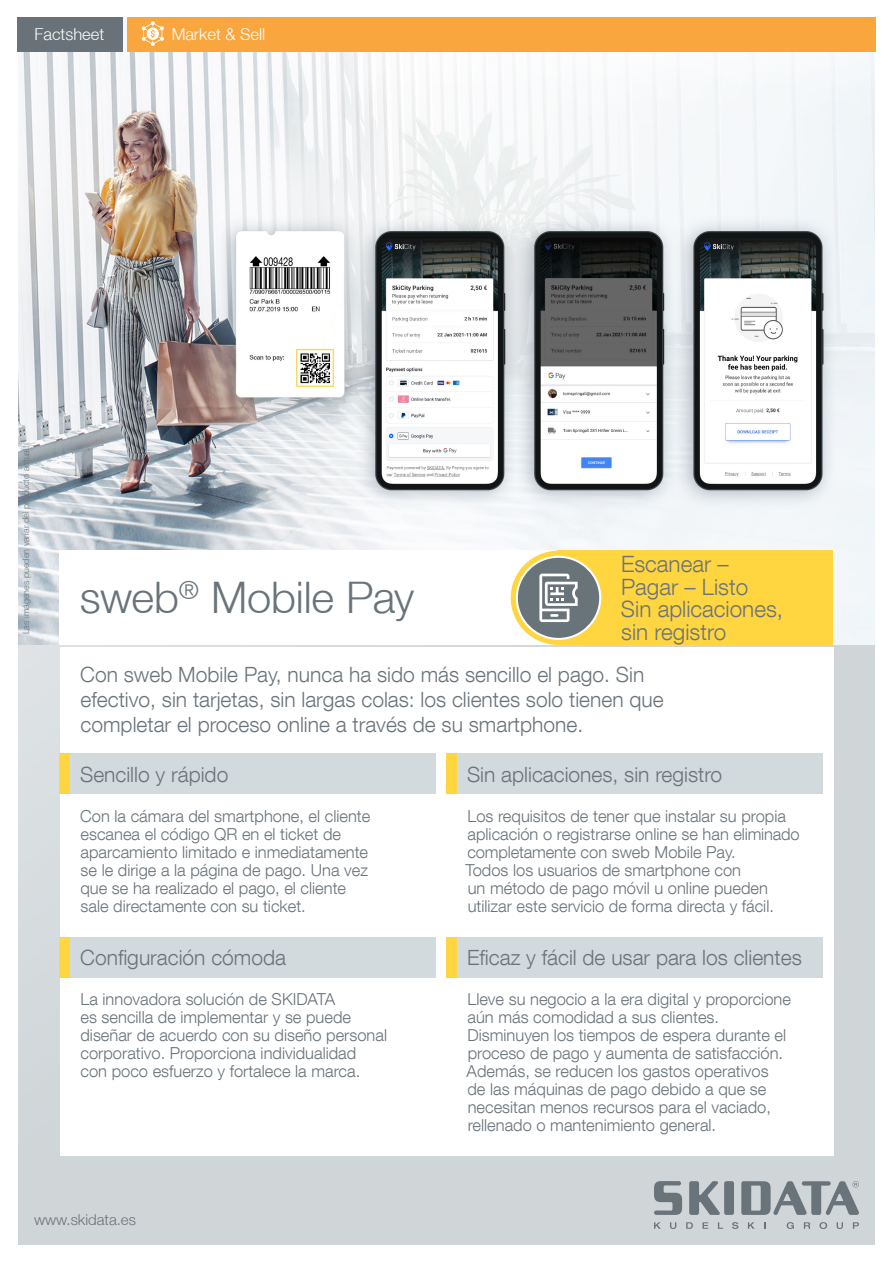
<style>
.page{position:relative;width:893px;height:1263px;background:#d0d5d8}
.page>*{position:absolute;margin:0;border:0;box-sizing:border-box;transform-origin:0 0}
.t1{font:300 43.5px "Helvetica Neue LT";letter-spacing:-.005em;color:#69737a}
.t2{font:300 22.5px/22.5px "Helvetica Neue LT Com";color:#69737a}
.t3{font:300 21px/25.2px "Helvetica Neue LT Com";color:#69737a}
.t4{font:300 16.5px/18px "Helvetica Neue LT Com";color:#69737a}
.t5{font:300 16.5px "Helvetica Neue LT";color:#fff}
.t6{font:300 15px "Helvetica Neue LT";color:#69737a}
.t7{font:300 9px "Helvetica Neue LT";color:#69737a}
</style>
<div class="page">
<img style="left:19px;top:18px;width:857px;height:627px">
<div style="left:0;top:0;width:19px;height:1263px;background:#fff"></div>
<div style="left:0;top:0;width:893px;height:17px;background:#fff"></div>
<div style="left:0;top:1246px;width:893px;height:17px;background:#fff"></div>
<div style="left:876px;top:0;width:17px;height:1263px;background:#fff"></div>
<svg style="left:654px;top:1222px;width:7px;height:7px"></svg>
<svg style="left:670px;top:1222px;width:6px;height:7px"></svg>
<svg style="left:686px;top:1222px;width:7px;height:7px"></svg>
<svg style="left:702px;top:1222px;width:6px;height:7px"></svg>
<svg style="left:718px;top:1222px;width:5px;height:7px"></svg>
<svg style="left:732px;top:1222px;width:6px;height:7px"></svg>
<svg style="left:748px;top:1222px;width:7px;height:7px"></svg>
<svg style="left:787px;top:1222px;width:7px;height:7px"></svg>
<svg style="left:804px;top:1222px;width:6px;height:7px"></svg>
<svg style="left:819px;top:1222px;width:8px;height:7px"></svg>
<svg style="left:837px;top:1222px;width:6px;height:7px"></svg>
<svg style="left:853px;top:1222px;width:6px;height:7px"></svg>
<svg style="left:654px;top:1181px;width:28px;height:34px"></svg>
<div style="left:724px;top:1181px;width:10px;height:34px;background:#69737a;border-radius:2px"></div>
<svg style="left:741px;top:1181px;width:118px;height:34px"></svg>
<svg style="left:689px;top:1181px;width:31px;height:34px"></svg>
<div style="left:60px;top:647px;width:773px;height:508px;background:#fff"></div>
<div style="left:60px;top:551px;width:537px;height:94px;background:#fff"></div>
<div style="left:557px;top:551px;width:276px;height:94px;background:#ffd540"></div>
<div style="left:60px;top:754px;width:376px;height:40px;background:#d3dade"></div>
<div style="left:446px;top:754px;width:377px;height:40px;background:#d3dade"></div>
<div style="left:446px;top:754px;width:11px;height:40px;background:#ffd540"></div>
<div style="left:60px;top:754px;width:10px;height:40px;background:#ffd540"></div>
<div style="left:60px;top:937px;width:376px;height:40px;background:#d3dade"></div>
<div style="left:446px;top:937px;width:377px;height:40px;background:#d3dade"></div>
<div style="left:446px;top:937px;width:11px;height:40px;background:#ffd540"></div>
<div style="left:60px;top:937px;width:10px;height:40px;background:#ffd540"></div>
<div style="left:127px;top:17px;width:749px;height:34px;background:#faa63f"></div>
<svg style="left:142px;top:21px;width:22px;height:25px"></svg>
<div style="left:17px;top:17px;width:106px;height:34px;background:#687278"></div>
<div style="left:511px;top:551px;width:95px;height:94px;background:#ffd540;border-radius:50%"></div>
<svg style="left:516px;top:556px;width:85px;height:84px"></svg>
<p class="t5" style="left:35px;top:28px;width:71px">Factsheet</p>
<p class="t5" style="left:172px;top:28px;width:95px">Market &amp; Sell</p>
<p class="t7" style="left:23px;top:634px;width:190px;rotate:-90deg">Las imágenes pueden variar del producto actual!</p>
<h1 class="t1" style="left:80px;top:582px;width:336px">sweb<sup>®</sup> Mobile Pay</h1>
<h2 class="t2" style="left:621px;top:555px;width:164px">Escanear –<br>Pagar – Listo<br>Sin aplicaciones, sin registro</h2>
<p class="t3" style="left:80px;top:663px;width:585px">Con sweb Mobile Pay, nunca ha sido más sencillo el pago. Sin efectivo, sin tarjetas, sin largas colas: los clientes solo tienen que completar el proceso online a través de su smartphone.</p>
<p class="t3" style="left:80px;top:763px;width:150px">Sencillo y rápido</p>
<p class="t4" style="left:80px;top:809px;width:292px">Con la cámara del smartphone, el cliente escanea el código QR en el ticket de aparcamiento limitado e inmediatamente se le dirige a la página de pago. Una vez que se ha realizado el pago, el cliente sale directamente con su ticket.</p>
<p class="t3" style="left:80px;top:944px;width:207px">Configuración cómoda</p>
<p class="t4" style="left:80px;top:992px;width:308px">La innovadora solución de SKIDATA<br>es sencilla de implementar y se puede diseñar de acuerdo con su diseño personal corporativo. Proporciona individualidad<br>con poco esfuerzo y fortalece la marca.</p>
<p class="t6" style="left:34px;top:1214px;width:103px">www.skidata.es</p>
<p class="t3" style="left:467px;top:763px;width:257px">Sin aplicaciones, sin registro</p>
<p class="t4" style="left:465px;top:809px;width:336px">Los requisitos de tener que instalar su propia aplicación o registrarse online se han eliminado completamente con sweb Mobile Pay.<br>Todos los usuarios de smartphone con<br>un método de pago móvil u online pueden utilizar este servicio de forma directa y fácil.</p>
<p class="t3" style="left:467px;top:944px;width:336px">Eficaz y fácil de usar para los clientes</p>
<p class="t4" style="left:467px;top:992px;width:326px">Lleve su negocio a la era digital y proporcione aún más comodidad a sus clientes.<br>Disminuyen los tiempos de espera durante el proceso de pago y aumenta de satisfacción.<br>Además, se reducen los gastos operativos<br>de las máquinas de pago debido a que se necesitan menos recursos para el vaciado, rellenado o mantenimiento general.</p>
</div>
